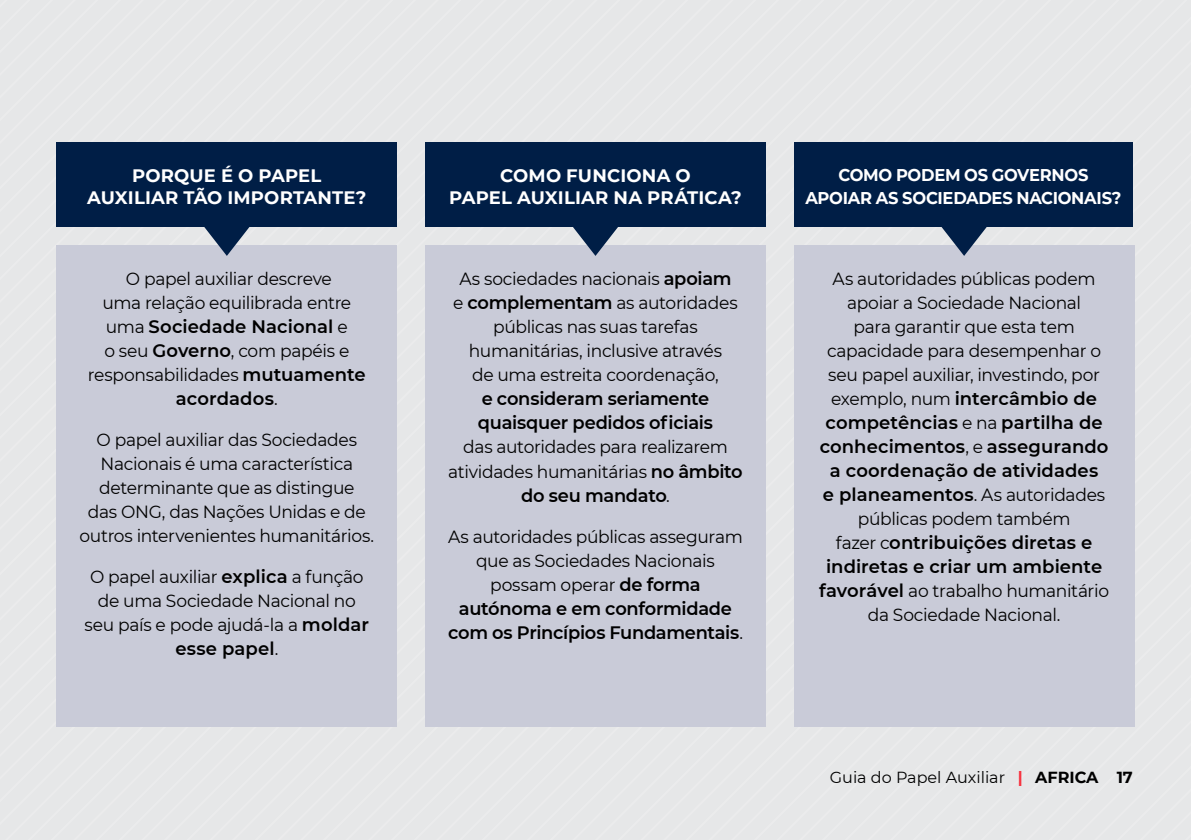
<style>
.page{position:relative;width:1191px;height:840px;background:#fff}
.page>*{position:absolute;margin:0;border:0;box-sizing:border-box;transform-origin:0 0}
.t1{font:600 18px/24px "Montserrat";color:#000;text-align:center}
.t2{font:700 18px "Montserrat";color:#fff}
.t3{font:17.6px/24px "Montserrat";letter-spacing:-.02em;color:#000;text-align:center}
.t4{font:700 17px "Montserrat";letter-spacing:-.02em;color:#fff;scale:.96 1}
.t5{font:16px "Montserrat";color:#000}
.s1{font-weight:400;font-size:17.6px}
.s2{font-weight:600;font-size:18px}
.s3{font-weight:700;color:#f7323f}
.s4{font-weight:700}
</style>
<div class="page">
<div style="left:0;top:0;width:1191px;height:839px;background:#e6e7e8"></div>
<div style="left:794px;top:245px;width:340px;height:481px;background:#c9cbd8"></div>
<div style="left:425px;top:245px;width:340px;height:481px;background:#c9cbd8"></div>
<div style="left:57px;top:245px;width:340px;height:481px;background:#c9cbd8"></div>
<div style="left:57px;top:142px;width:340px;height:85px;background:#001e46"></div>
<div style="left:425px;top:142px;width:340px;height:85px;background:#001e46"></div>
<div style="left:794px;top:142px;width:338px;height:85px;background:#001e46"></div>
<svg style="left:200px;top:227px;width:54px;height:29px"></svg>
<svg style="left:568px;top:227px;width:54px;height:29px"></svg>
<svg style="left:937px;top:227px;width:54px;height:29px"></svg>
<p class="t2" style="left:132px;top:163px;width:29px">PORQUE</p>
<p class="t2" style="left:221px;top:163px;width:51px">ÉOPAPEL</p>
<p class="t2" style="left:87px;top:184px;width:13px">AUXILIAR</p>
<p class="t2" style="left:184px;top:184px;width:14px">TÃO</p>
<p class="t2" style="left:227px;top:184px;width:14px">IMPORTANTE</p>
<p class="t2" style="left:356px;top:184px;width:12px">?</p>
<p class="t3" style="left:102px;top:266px;width:250px">O papel auxiliar descreve uma relação equilibrada entre</p>
<p class="t1" style="left:106px;top:313px;width:243px"><span class="s1">uma</span> Sociedade Nacional <span class="s1">e</span></p>
<p class="t3" style="left:88px;top:338px;width:279px">o seu <span class="s2">Governo</span>, com papéis e responsabilidades <span class="s2">mutuamente</span></p>
<p class="t1" style="left:176px;top:385px;width:103px">acordados<span class="s1">.</span></p>
<p class="t3" style="left:79px;top:427px;width:296px">O papel auxiliar das Sociedades<br>Nacionais é uma característica determinante que as distingue<br>das ONG, das Nações Unidas e de outros intervenientes humanitários.</p>
<p class="t3" style="left:85px;top:564px;width:286px">O papel auxiliar <span class="s2">explica</span> a função de uma Sociedade Nacional no seu país e pode ajudá-la a <span class="s2">moldar</span></p>
<p class="t1" style="left:175px;top:635px;width:104px">esse papel<span class="s1">.</span></p>
<p class="t2" style="left:500px;top:163px;width:30px">COMO</p>
<p class="t2" style="left:566px;top:163px;width:14px">FUNCIONA</p>
<p class="t2" style="left:675px;top:163px;width:13px">O</p>
<p class="t2" style="left:449px;top:184px;width:14px">PAPEL</p>
<p class="t2" style="left:517px;top:184px;width:13px">AUXILIAR</p>
<p class="t2" style="left:613px;top:184px;width:47px">NA PRÁTICA</p>
<p class="t2" style="left:731px;top:184px;width:12px">?</p>
<p class="t3" style="left:453px;top:266px;width:286px">As sociedades nacionais <span class="s2">apoiam </span>e <span class="s2">complementam</span> as autoridades públicas nas suas tarefas humanitárias, inclusive através<br>de uma estreita coordenação,</p>
<p class="t1" style="left:478px;top:386px;width:236px;text-align:left">e consideram seriamente quaisquer pedidos oficiais</p>
<p class="t3" style="left:448px;top:434px;width:296px">das autoridades para realizarem atividades humanitárias <span class="s2">no âmbito</span></p>
<p class="t1" style="left:521px;top:482px;width:150px">do seu mandato<span class="s1">.</span></p>
<p class="t3" style="left:448px;top:523px;width:296px">As autoridades públicas asseguram que as Sociedades Nacionais possam operar <span class="s2">de forma</span></p>
<p class="t1" style="left:448px;top:595px;width:296px">autónoma e em conformidade com os Princípios Fundamentais<span class="s1">.</span></p>
<p class="t4" style="left:838px;top:163px;width:28px">COMO</p>
<p class="t4" style="left:896px;top:163px;width:14px">PODEM</p>
<p class="t4" style="left:964px;top:163px;width:55px">OS GOVERNOS</p>
<p class="t4" style="left:805px;top:185px;width:13px">APOIAR</p>
<p class="t4" style="left:875px;top:185px;width:51px">AS SOCIEDADES</p>
<p class="t4" style="left:1016px;top:185px;width:26px">NACIONAIS</p>
<p class="t4" style="left:1111px;top:185px;width:12px">?</p>
<p class="t3" style="left:827px;top:266px;width:276px">As autoridades públicas podem apoiar a Sociedade Nacional para garantir que esta tem capacidade para desempenhar o seu papel auxiliar, investindo, por</p>
<p class="t1" style="left:819px;top:385px;width:290px"><span class="s1">exemplo, num</span> intercâmbio de competências <span class="s1">e na</span> partilha de conhecimentos<span class="s1">, e</span> assegurando a coordenação de atividades</p>
<p class="t3" style="left:823px;top:482px;width:284px"><span class="s2">e planeamentos</span>. As autoridades públicas podem também</p>
<p class="t1" style="left:826px;top:529px;width:278px"><span class="s1">fazer c</span>ontribuições diretas e indiretas e criar um ambiente</p>
<p class="t3" style="left:819px;top:578px;width:291px"><span class="s2">favorável</span> ao trabalho humanitário da Sociedade Nacional.</p>
<p class="t5" style="left:830px;top:766px;width:304px">Guia do Papel Auxiliar <span class="s3">|</span> <span class="s4">AFRICA 17</span></p>
</div>
